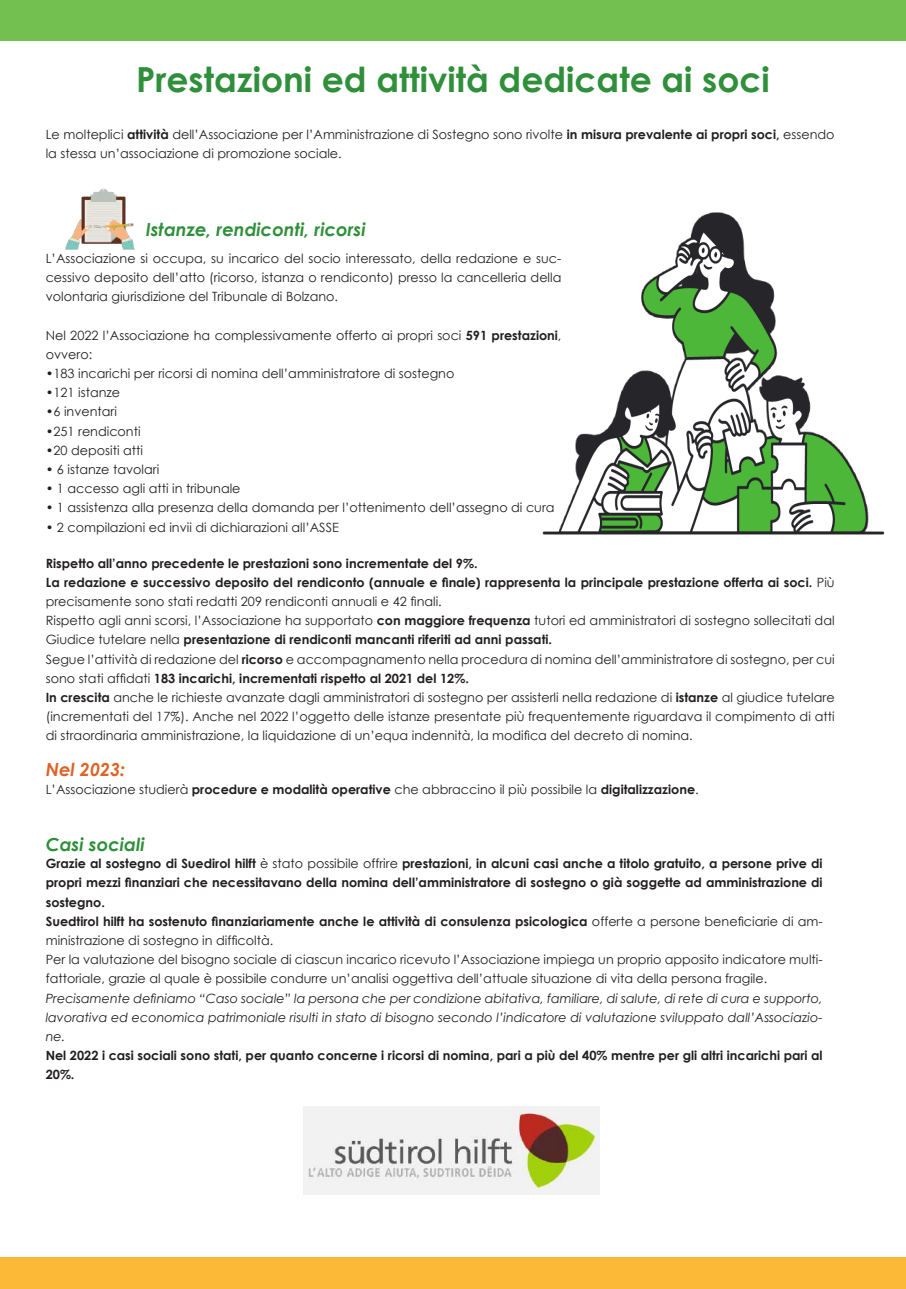
<style>
.page{position:relative;width:906px;height:1289px;background:#fff}
.page>*{position:absolute;margin:0;border:0;box-sizing:border-box;transform-origin:0 0}
.t1{font:700 34.5px "Century Gothic";color:#2f8f3a}
.t2{font:italic 700 18px "Century Gothic";color:#2f8f3a}
.t3{font:italic 700 18px "Century Gothic";color:#dd6327}
.t4{font:12.75px/19.2px "Century Gothic";color:#231f20}
.t5{font:italic 12.75px/19.2px "Century Gothic";color:#231f20;text-align:justify}
.t6{font:700 12.75px/19.2px "Century Gothic";color:#231f20}
.s1{font-weight:700}
</style>
<div class="page">
<div style="left:0;top:1256px;width:906px;height:32px;background:#fcb837"></div>
<div style="left:0;top:0;width:906px;height:40px;background:#73bf50"></div>
<img style="left:65px;top:188px;width:70px;height:62px">
<img style="left:542px;top:212px;width:343px;height:323px">
<img style="left:303px;top:1106px;width:297px;height:87px">
<h1 class="t1" style="left:136px;top:53px;width:635px">Prestazioni ed attività dedicate ai soci</h1>
<p class="t4" style="left:46px;top:125px;width:790px">Le molteplici <span class="s1">attività</span> dell’Associazione per l’Amministrazione di Sostegno sono rivolte <span class="s1">in misura prevalente ai propri soci,</span> essendo la stessa un’associazione di promozione sociale.</p>
<h2 class="t2" style="left:146px;top:216px;width:221px">Istanze, rendiconti, ricorsi</h2>
<p class="t4" style="left:46px;top:248px;width:517px;text-align:justify">L’Associazione si occupa, su incarico del socio interessato, della redazione e suc&shy;cessivo deposito dell’atto (ricorso, istanza o rendiconto) presso la cancelleria della volontaria giurisdizione del Tribunale di Bolzano.</p>
<p class="t4" style="left:46px;top:325px;width:517px">Nel 2022 l’Associazione ha complessivamente offerto ai propri soci <span class="s1">591 prestazioni</span>, ovvero:</p>
<p class="t4" style="left:46px;top:363px;width:410px">•183 incarichi per ricorsi di nomina dell’amministratore di sostegno</p>
<p class="t4" style="left:46px;top:383px;width:76px">•121 istanze</p>
<p class="t4" style="left:46px;top:402px;width:73px">•6 inventari</p>
<p class="t4" style="left:46px;top:421px;width:96px">•251 rendiconti</p>
<p class="t4" style="left:46px;top:440px;width:99px">•20 depositi atti</p>
<p class="t4" style="left:46px;top:459px;width:115px">• 6 istanze tavolari</p>
<p class="t4" style="left:46px;top:479px;width:196px">• 1 accesso agli atti in tribunale</p>
<p class="t4" style="left:46px;top:498px;width:510px">• 1 assistenza alla presenza della domanda per l’ottenimento dell’assegno di cura</p>
<p class="t4" style="left:46px;top:517px;width:295px">• 2 compilazioni ed invii di dichiarazioni all’ASSE</p>
<p class="t4" style="left:46px;top:553px;width:790px"><span class="s1">Rispetto all’anno precedente le prestazioni sono incrementate del 9%.<br>La redazione e successivo deposito del rendiconto (annuale e finale) rappresenta la principale prestazione offerta ai soci.</span> Più precisamente sono stati redatti 209 rendiconti annuali e 42 finali.<br>Rispetto agli anni scorsi, l’Associazione ha supportato <span class="s1">con maggiore frequenza</span> tutori ed amministratori di sostegno sollecitati dal Giudice tutelare nella <span class="s1">presentazione di rendiconti mancanti riferiti ad anni passati.<br></span>Segue l’attività di redazione del <span class="s1">ricorso</span> e accompagnamento nella procedura di nomina dell’amministratore di sostegno, per cui sono stati affidati <span class="s1">183 incarichi, incrementati rispetto al 2021 del 12%.<br>In crescita</span> anche le richieste avanzate dagli amministratori di sostegno per assisterli nella redazione di <span class="s1">istanze</span> al giudice tutelare (incrementati del 17%). Anche nel 2022 l’oggetto delle istanze presentate più frequentemente riguardava il compimento di atti di straordinaria amministrazione, la liquidazione di un’equa indennità, la modifica del decreto di nomina.</p>
<h2 class="t3" style="left:46px;top:755px;width:81px">Nel 2023:</h2>
<p class="t4" style="left:46px;top:779px;width:654px">L’Associazione studierà <span class="s1">procedure e modalità operative</span> che abbraccino il più possibile la <span class="s1">digitalizzazione</span>.</p>
<h2 class="t2" style="left:46px;top:830px;width:100px">Casi sociali</h2>
<p class="t4" style="left:46px;top:853px;width:778px"><span class="s1">Grazie al sostegno di Suedirol hilft</span> è stato possibile offrire <span class="s1">prestazioni, in alcuni casi anche a titolo gratuito, a persone prive di propri mezzi finanziari che necessitavano della nomina dell’amministratore di sostegno o già soggette ad amministrazione di sostegno.<br>Suedtirol hilft ha sostenuto finanziariamente anche le attività di consulenza psicologica</span> offerte a persone beneficiarie di am&shy;ministrazione di sostegno in difficoltà.<br>Per la valutazione del bisogno sociale di ciascun incarico ricevuto l’Associazione impiega un proprio apposito indicatore multi&shy;fattoriale, grazie al quale è possibile condurre un’analisi oggettiva dell’attuale situazione di vita della persona fragile.</p>
<p class="t5" style="left:46px;top:988px;width:778px">Precisamente definiamo “Caso sociale” la persona che per condizione abitativa, familiare, di salute, di rete di cura e supporto, lavorativa ed economica patrimoniale risulti in stato di bisogno secondo l’indicatore di valutazione sviluppato dall’Associazio&shy;ne.</p>
<p class="t6" style="left:46px;top:1045px;width:778px">Nel 2022 i casi sociali sono stati, per quanto concerne i ricorsi di nomina, pari a più del 40% mentre per gli altri incarichi pari al<br>20%.</p>
</div>
